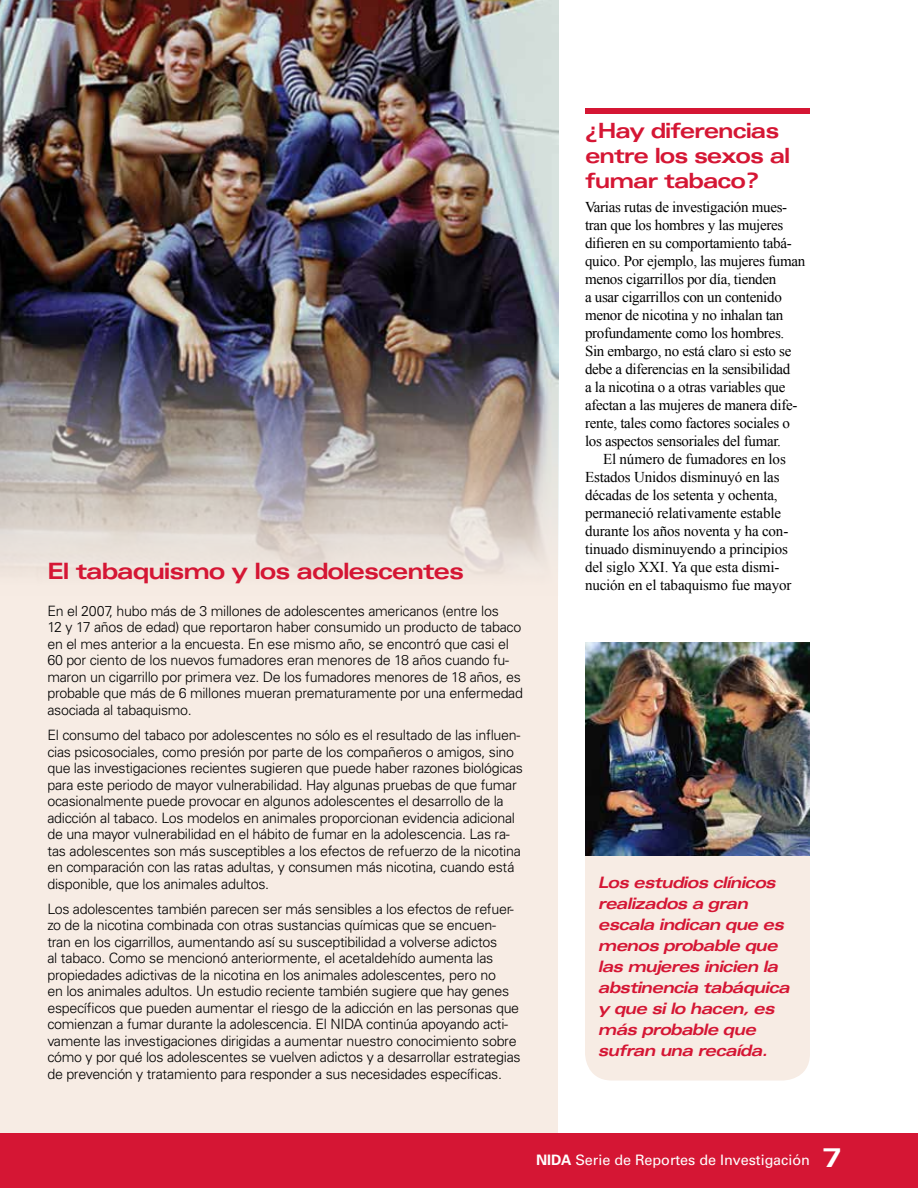
<style>
.page{position:relative;width:918px;height:1188px;background:#fff}
.page>*{position:absolute;margin:0;border:0;box-sizing:border-box;transform-origin:0 0}
.t1{font:700 expanded 22.5px "Univers LT Std";letter-spacing:-.05em;color:#d51634}
.t2{font:700 expanded 21px/25.2px "Univers LT Std";letter-spacing:-.05em;color:#d51634}
.t3{font:italic 700 expanded 15.75px/21px "Univers LT Std";letter-spacing:-.05em;color:#d51634}
.t4{font:15px/18px "Times New Roman";letter-spacing:-.02em;color:#000}
.t5{font:14.4px "Univers LT Std";color:#fff}
.t6{font:300 14.25px/16.5px "Univers LT Std";letter-spacing:-.02em;color:#000}
.s1{font-weight:700}
.s2{font-weight:700;font-stretch:expanded;font-size:27px}
</style>
<div class="page">
<div style="left:0;top:0;width:558px;height:1155px;background:#f7ece4"></div>
<img style="left:0;top:0;width:559px;height:574px">
<div style="left:0;top:1133px;width:918px;height:55px;background:#d51634"></div>
<div style="left:585px;top:812px;width:225px;height:269px;background:#f7ece4;border-radius:27px"></div>
<div style="left:585px;top:108px;width:225px;height:6px;background:#d51634"></div>
<img style="left:585px;top:642px;width:225px;height:213px">
<h1 class="t1" style="left:47px;top:558px;width:418px">El tabaquismo y los adolescentes</h1>
<p class="t6" style="left:47px;top:603px;width:477px">En el 2007, hubo más de 3 millones de adolescentes americanos (entre los<br>12 y 17 años de edad) que reportaron haber consumido un producto de tabaco en el mes anterior a la encuesta. En ese mismo año, se encontró que casi el 60 por ciento de los nuevos fumadores eran menores de 18 años cuando fu&shy;maron un cigarrillo por primera vez. De los fumadores menores de 18 años, es probable que más de 6 millones mueran prematuramente por una enfermedad asociada al tabaquismo.</p>
<p class="t6" style="left:47px;top:727px;width:477px">El consumo del tabaco por adolescentes no sólo es el resultado de las influen&shy;cias psicosociales, como presión por parte de los compañeros o amigos, sino que las investigaciones recientes sugieren que puede haber razones biológicas para este periodo de mayor vulnerabilidad. Hay algunas pruebas de que fumar ocasionalmente puede provocar en algunos adolescentes el desarrollo de la adicción al tabaco. Los modelos en animales proporcionan evidencia adicional de una mayor vulnerabilidad en el hábito de fumar en la adolescencia. Las ra&shy;tas adolescentes son más susceptibles a los efectos de refuerzo de la nicotina en comparación con las ratas adultas, y consumen más nicotina, cuando está disponible, que los animales adultos.</p>
<p class="t6" style="left:47px;top:900px;width:475px">Los adolescentes también parecen ser más sensibles a los efectos de refuer&shy;zo de la nicotina combinada con otras sustancias químicas que se encuen&shy;tran en los cigarrillos, aumentando así su susceptibilidad a volverse adictos<br>al tabaco. Como se mencionó anteriormente, el acetaldehído aumenta las propiedades adictivas de la nicotina en los animales adolescentes, pero no<br>en los animales adultos. Un estudio reciente también sugiere que hay genes específicos que pueden aumentar el riesgo de la adicción en las personas que comienzan a fumar durante la adolescencia. El NIDA continúa apoyando acti&shy;vamente las investigaciones dirigidas a aumentar nuestro conocimiento sobre cómo y por qué los adolescentes se vuelven adictos y a desarrollar estrategias de prevención y tratamiento para responder a sus necesidades específicas.</p>
<h2 class="t2" style="left:585px;top:118px;width:207px">¿Hay diferencias entre los sexos al fumar tabaco?</h2>
<p class="t4" style="left:585px;top:198px;width:222px">Varias rutas de investigación mues&shy;tran que los hombres y las mujeres difieren en su comportamiento tabá&shy;quico. Por ejemplo, las mujeres fuman menos cigarrillos por día, tienden<br>a usar cigarrillos con un contenido menor de nicotina y no inhalan tan profundamente como los hombres.<br>Sin embargo, no está claro si esto se debe a diferencias en la sensibilidad<br>a la nicotina o a otras variables que afectan a las mujeres de manera dife&shy;rente, tales como factores sociales o los aspectos sensoriales del fumar.</p>
<p class="t4" style="left:585px;top:450px;width:208px;text-indent:18px">El número de fumadores en los<br>Estados Unidos disminuyó en las décadas de los setenta y ochenta, permaneció relativamente estable durante los años noventa y ha con&shy;tinuado disminuyendo a principios del siglo XXI. Ya que esta dismi&shy;nución en el tabaquismo fue mayor</p>
<p class="t3" style="left:598px;top:873px;width:193px">Los estudios clínicos realizados a gran escala indican que es menos probable que las mujeres inicien la abstinencia tabáquica y que si lo hacen, es más probable que sufran una recaída.</p>
<p class="t5" style="left:536px;top:1152px;width:307px"><span class="s1">NIDA</span> Serie de Reportes de Investigación <span class="s2">7</span></p>
</div>
